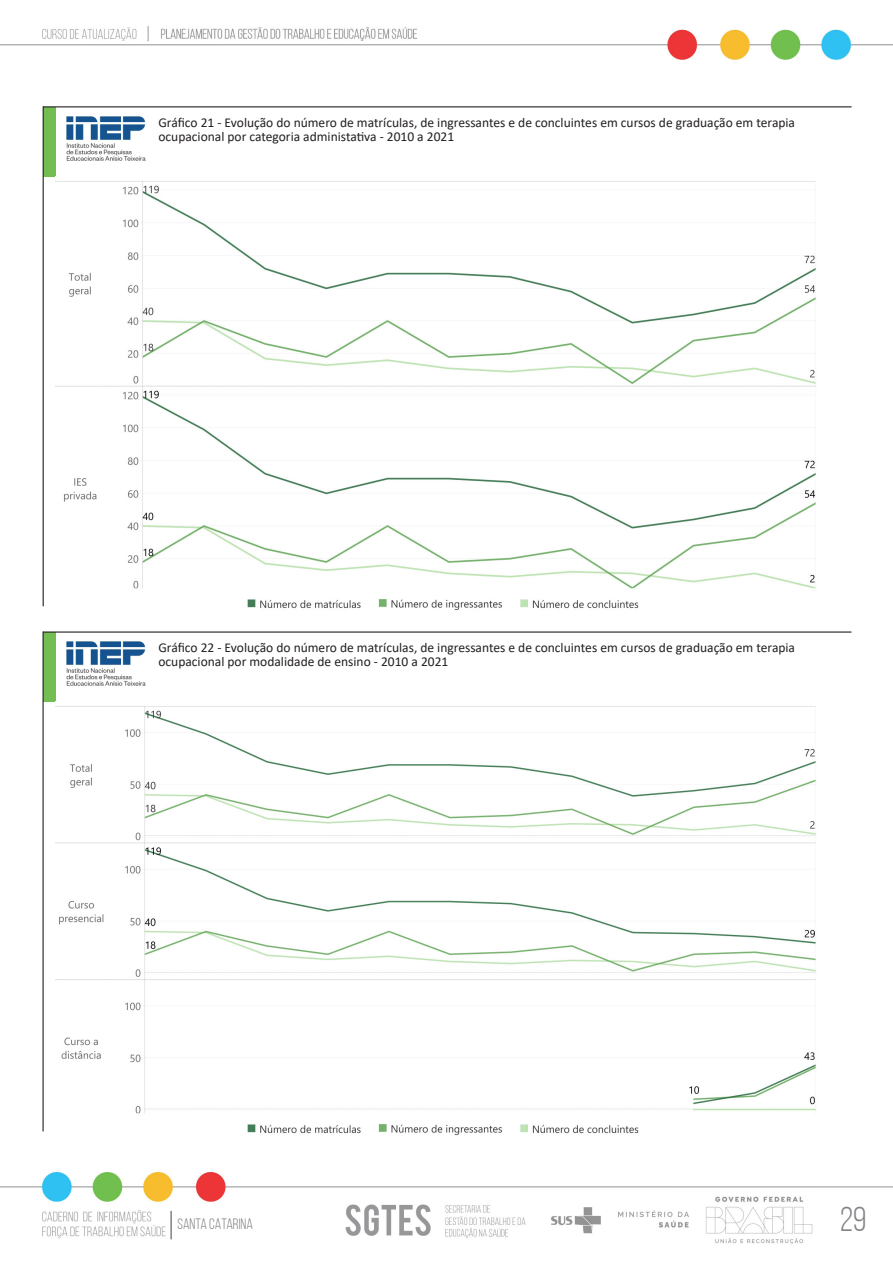
<style>
.page{position:relative;width:893px;height:1263px;background:#fff}
.page>*{position:absolute;margin:0;border:0;box-sizing:border-box;transform-origin:0 0}
.t1{font:34.5px "Bebas Neue";color:#808285}
.t2{font:15px "Bebas Neue";color:#808285}
.Título_Gráficos{font:13.5px/13.5px "Calibri";color:#231f20}
</style>
<div class="page">
<img style="left:0;top:26px;width:893px;height:33px">
<img style="left:0;top:1172px;width:893px;height:73px">
<div style="left:43px;top:107px;width:12px;height:69px;background:#73bd52"></div>
<hr style="left:43px;top:106px;width:809px;height:1px;background:#231f20">
<hr style="left:43px;top:106px;width:1px;height:500px;background:#231f20">
<img style="left:67px;top:117px;width:79px;height:43px">
<div style="left:43px;top:632px;width:12px;height:69px;background:#73bd52"></div>
<hr style="left:43px;top:631px;width:808px;height:2px;background:#231f20">
<hr style="left:43px;top:631px;width:1px;height:500px;background:#231f20">
<img style="left:66px;top:642px;width:79px;height:43px">
<img style="left:55px;top:181px;width:761px;height:430px">
<img style="left:55px;top:706px;width:761px;height:430px">
<hr style="left:170px;top:1211px;width:2px;height:28px;background:#808285">
<p class="Título_Gráficos" style="left:158px;top:116px;width:638px">Gráfico 21 - Evolução do número de matrículas, de ingressantes e de concluintes em cursos de graduação em terapia ocupacional por categoria administativa - 2010 a 2021</p>
<p class="Título_Gráficos" style="left:158px;top:641px;width:638px">Gráfico 22 - Evolução do número de matrículas, de ingressantes e de concluintes em cursos de graduação em terapia ocupacional por modalidade de ensino - 2010 a 2021</p>
<p class="t2" style="left:178px;top:1215px;width:77px">SANTA CATARINA</p>
<h1 class="t1" style="left:840px;top:1200px;width:28px">29</h1>
</div>
